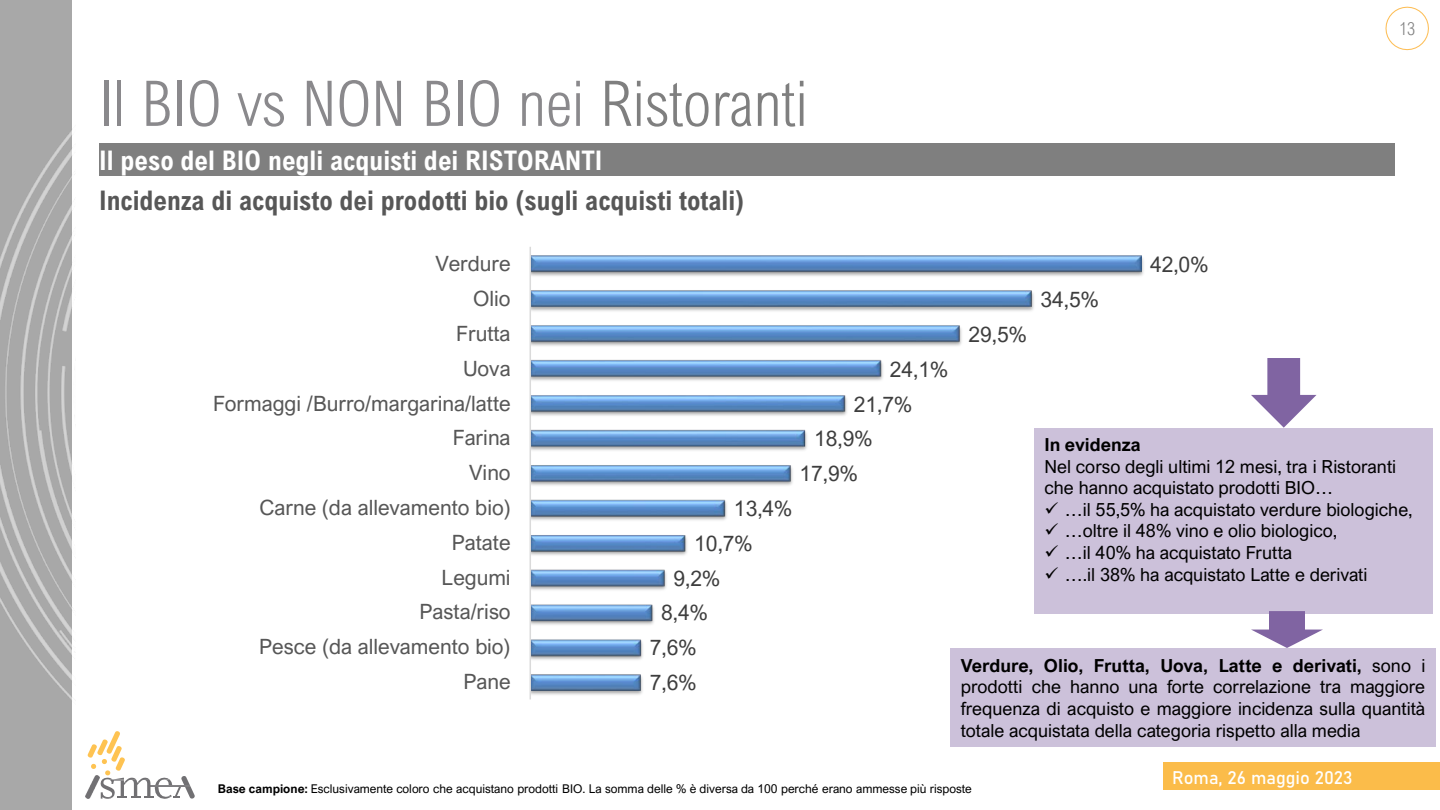
<style>
.page{position:relative;width:1440px;height:810px;background:#fff}
.page>*{position:absolute;margin:0;border:0;box-sizing:border-box;transform-origin:0 0}
.t1{font:300 63px "Arial Nova Cond";color:#8a898c}
.t2{font:700 27px "Arial Nova Cond";color:#575757}
.t3{font:700 27px "Arial Nova Cond";color:#fff}
.t4{font:21px "Arial Nova";color:#575757}
.t5{font:21px "Arial Nova";color:#3e3e3e}
.t6{font:18px/21.6px "Arial Nova";color:#000;text-align:justify}
.t7{font:18px "Bahnschrift";color:#fff}
.t8{font:700 18px "Arial Nova";color:#000}
.t9{font:300 18px "Arial Nova Cond";color:#7f7f7f}
.t10{font:12px "Arial Nova";color:#000}
.s1{color:#7f7f7f}
.s2{font-weight:700}
</style>
<div class="page">
<img style="left:86px;top:790px;width:2px;height:8px">
<svg style="left:88px;top:731px;width:107px;height:68px"></svg>
<svg style="left:1385px;top:6px;width:44px;height:45px"></svg>
<img style="left:0;top:0;width:73px;height:810px">
<div style="left:99px;top:143px;width:1296px;height:33px;background:#7f7f7f"></div>
<div style="left:1164px;top:762px;width:276px;height:28px;background:#fbbc4a"></div>
<img style="left:531px;top:256px;width:611px;height:434px">
<hr style="left:530px;top:247px;width:1px;height:452px;background:#dadada">
<div style="left:950px;top:649px;width:486px;height:98px;background:#ccc1da"></div>
<svg style="left:1251px;top:358px;width:66px;height:70px"></svg>
<div style="left:1034px;top:428px;width:399px;height:186px;background:#ccc1da"></div>
<svg style="left:1251px;top:611px;width:72px;height:37px"></svg>
<p class="t9" style="left:1399px;top:18px;width:18px">13</p>
<h2 class="t1" style="left:99px;top:65px;width:710px">Il BIO vs NON BIO nei <span class="s1">Ristoranti</span></h2>
<p class="t3" style="left:99px;top:143px;width:505px">Il peso del BIO negli acquisti dei RISTORANTI</p>
<p class="t2" style="left:99px;top:183px;width:647px">Incidenza di acquisto dei prodotti bio (sugli acquisti totali)</p>
<p class="t4" style="left:435px;top:252px;width:77px">Verdure</p>
<p class="t5" style="left:1150px;top:253px;width:60px">42,0%</p>
<p class="t4" style="left:473px;top:287px;width:39px">Olio</p>
<p class="t5" style="left:1040px;top:288px;width:60px">34,5%</p>
<p class="t4" style="left:456px;top:321px;width:56px">Frutta</p>
<p class="t5" style="left:968px;top:323px;width:60px">29,5%</p>
<p class="t4" style="left:463px;top:356px;width:49px">Uova</p>
<p class="t5" style="left:890px;top:357px;width:60px">24,1%</p>
<p class="t4" style="left:213px;top:391px;width:299px">Formaggi /Burro/margarina/latte</p>
<p class="t5" style="left:854px;top:392px;width:60px">21,7%</p>
<p class="t4" style="left:453px;top:426px;width:59px">Farina</p>
<p class="t5" style="left:814px;top:427px;width:60px">18,9%</p>
<p class="t4" style="left:469px;top:461px;width:43px">Vino</p>
<p class="t5" style="left:800px;top:462px;width:60px">17,9%</p>
<p class="t4" style="left:259px;top:496px;width:253px">Carne (da allevamento bio)</p>
<p class="t5" style="left:734px;top:497px;width:60px">13,4%</p>
<p class="t4" style="left:452px;top:530px;width:60px">Patate</p>
<p class="t5" style="left:694px;top:531px;width:60px">10,7%</p>
<p class="t4" style="left:442px;top:565px;width:70px">Legumi</p>
<p class="t5" style="left:674px;top:566px;width:48px">9,2%</p>
<p class="t8" style="left:1044px;top:434px;width:98px">In evidenza</p>
<p class="t6" style="left:1044px;top:455px;width:353px">Nel corso degli ultimi 12 mesi, tra i Ristoranti che hanno acquistato prodotti BIO…</p>
<p class="t6" style="left:1044px;top:499px;width:370px">✓ …il 55,5% ha acquistato verdure biologiche,</p>
<p class="t6" style="left:1044px;top:520px;width:294px">✓ …oltre il 48% vino e olio biologico,</p>
<p class="t6" style="left:1044px;top:542px;width:249px">✓ …il 40% ha acquistato Frutta</p>
<p class="t6" style="left:1044px;top:563px;width:324px">✓ ….il 38% ha acquistato Latte e derivati</p>
<p class="t4" style="left:420px;top:600px;width:93px">Pasta/riso</p>
<p class="t5" style="left:661px;top:601px;width:48px">8,4%</p>
<p class="t4" style="left:259px;top:635px;width:253px">Pesce (da allevamento bio)</p>
<p class="t4" style="left:463px;top:670px;width:49px">Pane</p>
<p class="t5" style="left:650px;top:636px;width:48px">7,6%</p>
<p class="t5" style="left:650px;top:671px;width:48px">7,6%</p>
<p class="t6" style="left:961px;top:655px;width:466px"><span class="s2">Verdure, Olio, Frutta, Uova, Latte e derivati,</span> sono i prodotti che hanno una forte correlazione tra maggiore frequenza di acquisto e maggiore incidenza sulla quantità totale acquistata della categoria rispetto alla media</p>
<p class="t10" style="left:218px;top:782px;width:756px"><span class="s2">Base campione:</span> Esclusivamente coloro che acquistano prodotti BIO. La somma delle % è diversa da 100 perché erano ammesse più risposte</p>
<p class="t7" style="left:1172px;top:764px;width:182px">Roma, 26 maggio 2023</p>
</div>
